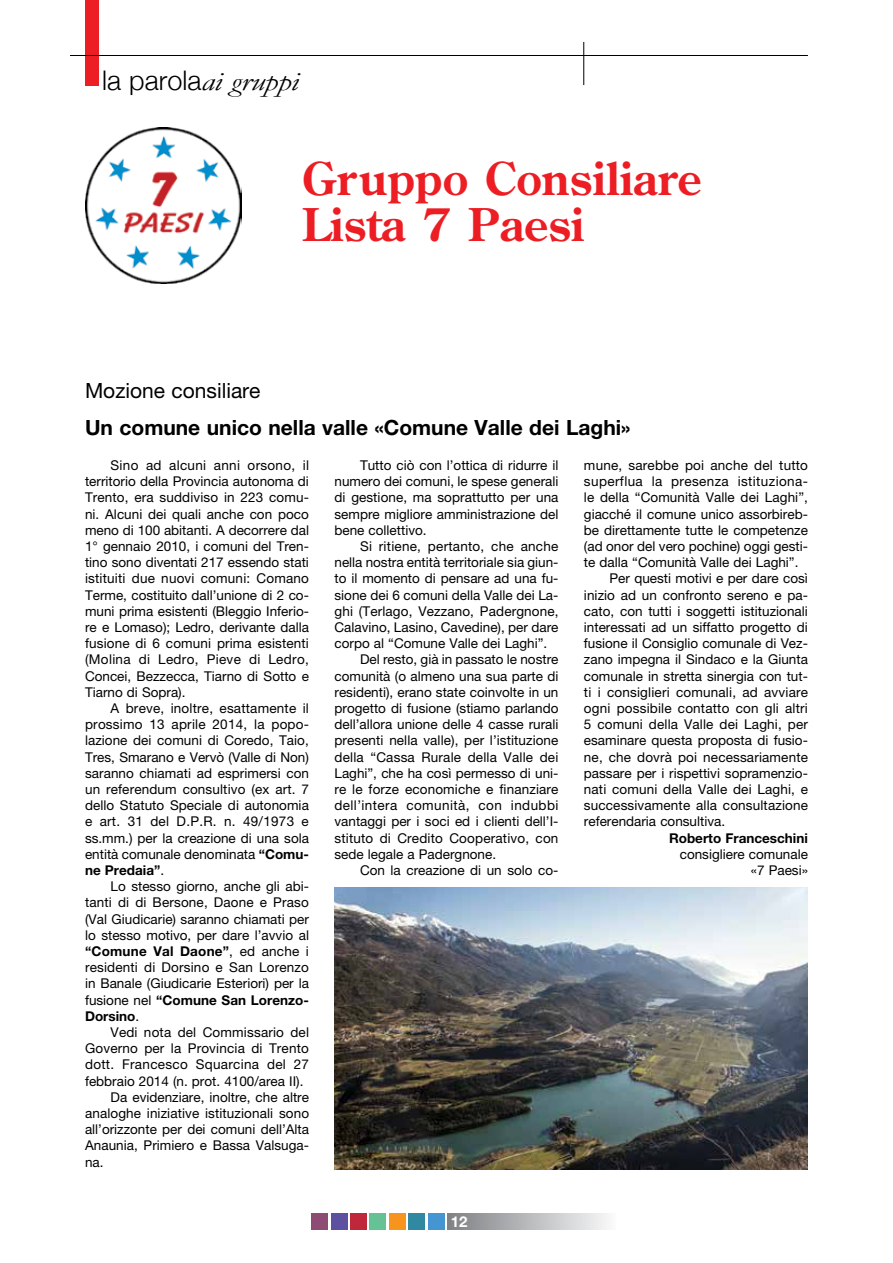
<style>
.page{position:relative;width:893px;height:1263px;background:#fff}
.page>*{position:absolute;margin:0;border:0;box-sizing:border-box;transform-origin:0 0}
.t1{font:700 45px/45px "Century Old Style Std";color:#ed1d24}
.t2{font:300 27px "Helvetica Neue";color:#000}
.t3{font:700 21px "Helvetica Neue";color:#000}
.t4{font:21px "Helvetica Neue";color:#000}
.t5{font:700 15px "Helvetica Neue";color:#fff}
.t6{font:13.5px/16.2px "Helvetica Neue";color:#000;text-align:justify}
.t7{font:13.5px "Helvetica Neue";letter-spacing:.03em;color:#000}
.t8{font:13.5px "Helvetica Neue";letter-spacing:.025em;color:#000}
.t9{font:700 13.5px "Helvetica Neue";color:#000}
.s1{font-family:"Garamond";font-weight:400;font-style:italic}
.s2{font-weight:700}
</style>
<div class="page">
<div style="left:448px;top:1213px;width:169px;height:17px;background:linear-gradient(to right,#7e8184,#fafbfc)"></div>
<div style="left:428px;top:1213px;width:16px;height:16px;background:#4495d1"></div>
<div style="left:409px;top:1213px;width:16px;height:16px;background:#3189a1"></div>
<div style="left:389px;top:1213px;width:17px;height:16px;background:#f7941e"></div>
<div style="left:370px;top:1213px;width:16px;height:16px;background:#65c294"></div>
<div style="left:350px;top:1213px;width:17px;height:16px;background:#c0273b"></div>
<div style="left:311px;top:1213px;width:17px;height:16px;background:#8e4c75"></div>
<div style="left:331px;top:1213px;width:16px;height:16px;background:#5e50a1"></div>
<div style="left:85px;top:0;width:14px;height:85px;background:#ed1d24"></div>
<hr style="left:70px;top:55px;width:738px;height:1px;background:#000">
<hr style="left:583px;top:42px;width:1px;height:43px;background:#000">
<img style="left:85px;top:128px;width:156px;height:156px">
<img style="left:334px;top:887px;width:474px;height:282px">
<h2 class="t2" style="left:102px;top:59px;width:198px">la parola<span class="s1">ai gruppi</span></h2>
<h1 class="t1" style="left:302px;top:156px;width:401px">Gruppo Consiliare<br>Lista 7 Paesi</h1>
<h3 class="t4" style="left:85px;top:378px;width:177px">Mozione consiliare</h3>
<h3 class="t3" style="left:85px;top:414px;width:547px">Un comune unico nella valle «Comune Valle dei Laghi»</h3>
<p class="t6" style="left:85px;top:457px;width:226px;text-indent:26px">Sino ad alcuni anni orsono, il territorio della Provincia autonoma di Trento, era suddiviso in 223 comu&shy;ni. Alcuni dei quali anche con poco meno di 100 abitanti. A decorrere dal 1° gennaio 2010, i comuni del Tren&shy;tino sono diventati 217 essendo stati istituiti due nuovi comuni: Comano Terme, costituito dall’unione di 2 co&shy;muni prima esistenti (Bleggio I nferio&shy;re e Lomaso); Ledro, derivante dalla fusione di 6 comuni prima esistenti (Molina di Ledro, Pieve di Ledro, Concei, Bezzecca, Tiarno di Sotto e Tiarno di Sopra).</p>
<p class="t6" style="left:85px;top:700px;width:226px;text-indent:26px">A breve, inoltre, esattamente il prossimo 13 aprile 2014, la popo&shy;lazione dei comuni di Coredo, Taio, Tres, Smarano e Vervò (Valle di Non) saranno chiamati ad esprimersi con un referendum consultivo (ex art. 7 dello Statuto Speciale di autonomia e art. 31 del D.P.R. n. 49/1973 e ss.mm.) per la creazione di una sola entità comunale denominata <span class="s2">“Comu&shy;ne Predaia”</span>.</p>
<p class="t6" style="left:85px;top:878px;width:225px;text-indent:26px">Lo stesso giorno, anche gli abi&shy;tanti di di Bersone, Daone e Praso (Val Giudicarie) saranno chiamati per lo stesso motivo, per dare l’avvio al <span class="s2">“Comune Val Daone”</span>, ed anche i residenti di Dorsino e San Lorenzo in Banale (Giudicarie Esteriori) per la fusione nel <span class="s2">“Comune San Lorenzo-Dorsino</span>.</p>
<p class="t6" style="left:111px;top:1024px;width:200px">Vedi nota del Commissario del</p>
<p class="t6" style="left:85px;top:1040px;width:225px">Governo per la Provincia di Trento</p>
<p class="t8" style="left:85px;top:1056px;width:225px">dott. Francesco Squarcina del 27</p>
<p class="t6" style="left:85px;top:1072px;width:220px">febbraio 2014 (n. prot. 4100/area II).</p>
<p class="t6" style="left:111px;top:1089px;width:200px">Da evidenziare, inoltre, che altre</p>
<p class="t6" style="left:85px;top:1105px;width:226px">analoghe iniziative istituzionali sono</p>
<p class="t6" style="left:85px;top:1121px;width:225px">all’orizzonte per dei comuni dell’Alta</p>
<p class="t6" style="left:85px;top:1137px;width:226px">Anaunia, Primiero e Bassa Valsuga-</p>
<p class="t6" style="left:85px;top:1153px;width:20px">na.</p>
<p class="t6" style="left:334px;top:457px;width:225px;text-indent:26px">Tutto ciò con l’ottica di ridurre il numero dei comuni, le spese generali di gestione, ma soprattutto per una sempre migliore amministrazione del bene collettivo.</p>
<p class="t6" style="left:360px;top:538px;width:200px">Si ritiene, pertanto, che anche</p>
<p class="t6" style="left:334px;top:554px;width:225px">nella nostra entità territoriale sia giun-</p>
<p class="t6" style="left:334px;top:570px;width:225px">to il momento di pensare ad una fu-</p>
<p class="t6" style="left:334px;top:586px;width:225px">sione dei 6 comuni della Valle dei La-</p>
<p class="t6" style="left:334px;top:603px;width:226px">ghi (Terlago, Vezzano, Padergnone,</p>
<p class="t6" style="left:334px;top:619px;width:225px">Calavino, Lasino, Cavedine), per dare</p>
<p class="t6" style="left:334px;top:635px;width:214px">corpo al “Comune Valle dei Laghi”.</p>
<p class="t6" style="left:360px;top:651px;width:200px">Del resto, già in passato le nostre</p>
<p class="t6" style="left:334px;top:667px;width:225px">comunità (o almeno una sua parte di</p>
<p class="t6" style="left:334px;top:684px;width:225px">residenti), erano state coinvolte in un</p>
<p class="t6" style="left:334px;top:700px;width:225px">progetto di fusione (stiamo parlando</p>
<p class="t6" style="left:334px;top:716px;width:225px">dell’allora unione delle 4 casse rurali</p>
<p class="t6" style="left:334px;top:732px;width:225px">presenti nella valle), per l’istituzione</p>
<p class="t6" style="left:334px;top:748px;width:225px">della “Cassa Rurale della Valle dei</p>
<p class="t6" style="left:334px;top:765px;width:225px">Laghi”, che ha così permesso di uni-</p>
<p class="t6" style="left:334px;top:781px;width:225px">re le forze economiche e finanziare</p>
<p class="t7" style="left:334px;top:797px;width:225px">dell’intera comunità, con indubbi</p>
<p class="t6" style="left:334px;top:813px;width:225px">vantaggi per i soci ed i clienti dell’I -</p>
<p class="t6" style="left:334px;top:829px;width:225px">stituto di Credito Cooperativo, con</p>
<p class="t6" style="left:334px;top:846px;width:163px">sede legale a Padergnone.</p>
<p class="t6" style="left:360px;top:862px;width:200px">Con la creazione di un solo co-</p>
<p class="t5" style="left:451px;top:1213px;width:18px">12</p>
<p class="t6" style="left:584px;top:457px;width:225px">mune, sarebbe poi anche del tutto</p>
<p class="t6" style="left:584px;top:473px;width:225px">superflua la presenza istituziona-</p>
<p class="t6" style="left:584px;top:489px;width:225px">le della “Comunità Valle dei Laghi”,</p>
<p class="t6" style="left:584px;top:505px;width:225px">giacché il comune unico assorbireb-</p>
<p class="t6" style="left:584px;top:522px;width:225px">be direttamente tutte le competenze</p>
<p class="t6" style="left:584px;top:538px;width:225px">(ad onor del vero pochine) oggi gesti-</p>
<p class="t6" style="left:584px;top:554px;width:216px">te dalla “Comunità Valle dei Laghi”.</p>
<p class="t6" style="left:609px;top:570px;width:200px">Per questi motivi e per dare così</p>
<p class="t6" style="left:584px;top:586px;width:226px">inizio ad un confronto sereno e pa-</p>
<p class="t6" style="left:584px;top:603px;width:225px">cato, con tutti i soggetti istituzionali</p>
<p class="t6" style="left:584px;top:619px;width:225px">interessati ad un siffatto progetto di</p>
<p class="t6" style="left:584px;top:635px;width:225px">fusione il Consiglio comunale di Vez-</p>
<p class="t6" style="left:584px;top:651px;width:225px">zano impegna il Sindaco e la Giunta</p>
<p class="t6" style="left:584px;top:667px;width:225px">comunale in stretta sinergia con tut-</p>
<p class="t6" style="left:584px;top:684px;width:226px">ti i consiglieri comunali, ad avviare</p>
<p class="t6" style="left:584px;top:700px;width:225px">ogni possibile contatto con gli altri</p>
<p class="t6" style="left:584px;top:716px;width:225px">5 comuni della Valle dei Laghi, per</p>
<p class="t6" style="left:584px;top:732px;width:225px">esaminare questa proposta di fusio-</p>
<p class="t6" style="left:584px;top:748px;width:226px">ne, che dovrà poi necessariamente</p>
<p class="t6" style="left:584px;top:765px;width:225px">passare per i rispettivi sopramenzio-</p>
<p class="t6" style="left:584px;top:781px;width:226px">nati comuni della Valle dei Laghi, e</p>
<p class="t6" style="left:584px;top:797px;width:225px">successivamente alla consultazione</p>
<p class="t6" style="left:584px;top:813px;width:143px">referendaria consultiva.</p>
<p class="t9" style="left:669px;top:829px;width:140px">Roberto Franceschini</p>
<p class="t6" style="left:680px;top:846px;width:130px;text-align:right">consigliere comunale «7 Paesi»</p>
</div>
